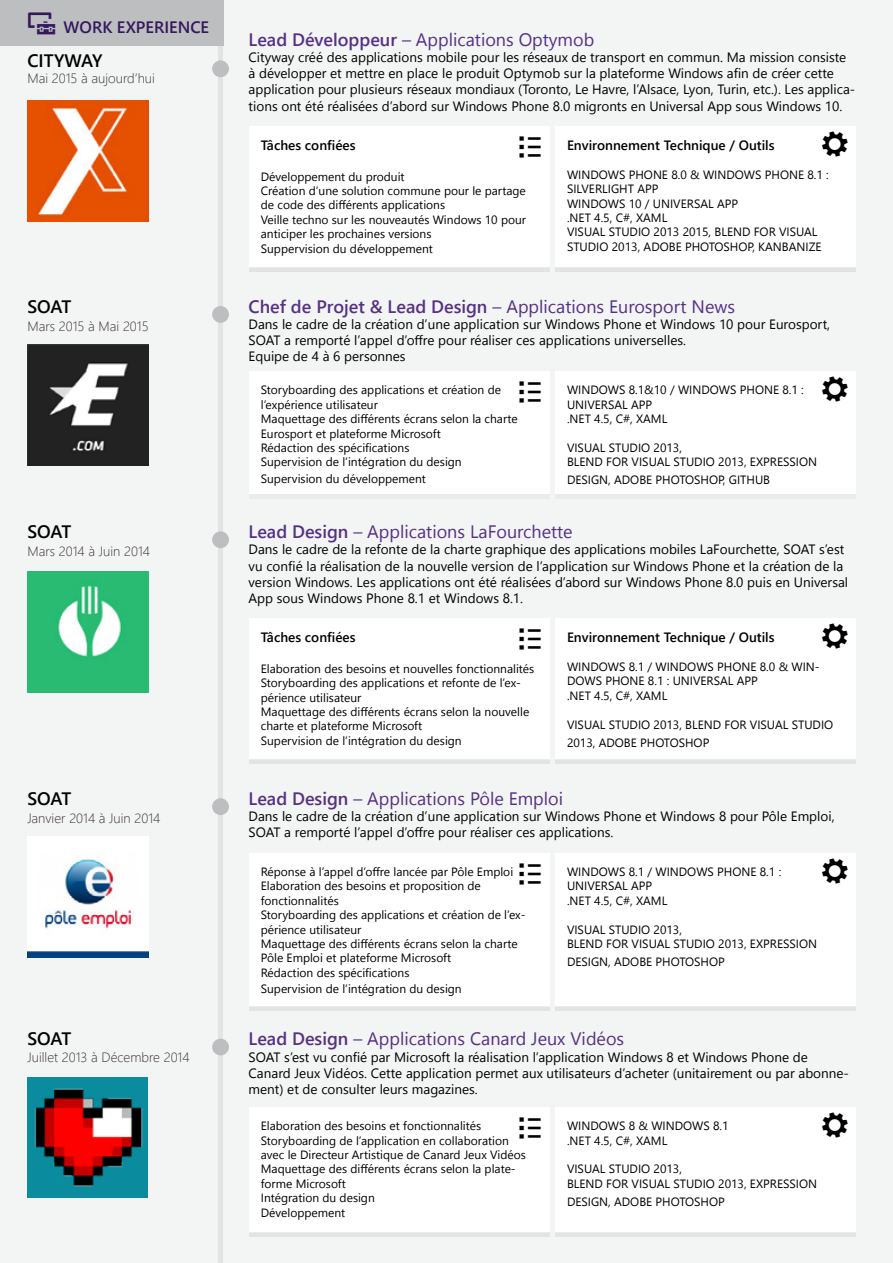
<style>
.page{position:relative;width:893px;height:1263px;background:#fff}
.page>*{position:absolute;margin:0;border:0;box-sizing:border-box;transform-origin:0 0}
.t1{font:18px "Segoe UI";color:#553185}
.t2{font:600 18px "Segoe UI";letter-spacing:-.015em;color:#000}
.t3{font:600 16.5px "Segoe UI";color:#35175d}
.t4{font:13.5px/16.2px "Segoe UI";color:#000}
.t5{font:300 13.5px "Segoe UI";color:#38312f}
.t6{font:600 13.5px "Segoe UI";color:#000}
.t7{font:12px/14.4px "Segoe UI";color:#000}
.s1{font-weight:600}
</style>
<div class="page">
<div style="left:1px;top:0;width:892px;height:1263px;background:#f3f4f4"></div>
<div style="left:218px;top:43px;width:5px;height:1220px;background:#e2e3e4"></div>
<div style="left:212px;top:60px;width:17px;height:17px;background:#bcbec0;border-radius:50%"></div>
<img style="left:27px;top:101px;width:121px;height:121px">
<div style="left:212px;top:306px;width:17px;height:17px;background:#bcbec0;border-radius:50%"></div>
<img style="left:27px;top:344px;width:121px;height:121px">
<div style="left:249px;top:126px;width:300px;height:142px;background:#fff"></div>
<div style="left:555px;top:126px;width:301px;height:142px;background:#fff"></div>
<div style="left:249px;top:371px;width:300px;height:128px;background:#fff"></div>
<div style="left:555px;top:371px;width:301px;height:128px;background:#fff"></div>
<div style="left:212px;top:1038px;width:17px;height:17px;background:#bcbec0;border-radius:50%"></div>
<img style="left:27px;top:1077px;width:121px;height:121px">
<div style="left:249px;top:1107px;width:300px;height:125px;background:#fff"></div>
<div style="left:555px;top:1107px;width:301px;height:125px;background:#fff"></div>
<div style="left:249px;top:267px;width:300px;height:5px;background:#e2e3e4"></div>
<div style="left:555px;top:267px;width:301px;height:5px;background:#e2e3e4"></div>
<div style="left:249px;top:494px;width:300px;height:5px;background:#ebebec"></div>
<div style="left:555px;top:494px;width:301px;height:5px;background:#ebebec"></div>
<div style="left:249px;top:1232px;width:300px;height:5px;background:#e2e3e4"></div>
<div style="left:555px;top:1232px;width:301px;height:5px;background:#e2e3e4"></div>
<div style="left:0;top:0;width:223px;height:46px;background:#bcbec0"></div>
<div style="left:212px;top:531px;width:17px;height:17px;background:#bcbec0;border-radius:50%"></div>
<img style="left:27px;top:572px;width:121px;height:121px">
<div style="left:212px;top:798px;width:17px;height:17px;background:#bcbec0;border-radius:50%"></div>
<img style="left:27px;top:836px;width:121px;height:121px">
<div style="left:249px;top:618px;width:300px;height:142px;background:#fff"></div>
<div style="left:555px;top:618px;width:301px;height:142px;background:#fff"></div>
<div style="left:249px;top:853px;width:300px;height:153px;background:#fff"></div>
<div style="left:555px;top:853px;width:301px;height:153px;background:#fff"></div>
<hr style="left:249px;top:760px;width:300px;height:4px;background:#e2e3e4">
<hr style="left:555px;top:760px;width:301px;height:4px;background:#e2e3e4">
<div style="left:249px;top:1006px;width:300px;height:5px;background:#e2e3e4"></div>
<div style="left:555px;top:1006px;width:301px;height:5px;background:#e2e3e4"></div>
<h2 class="t3" style="left:64px;top:14px;width:147px">WORK EXPERIENCE</h2>
<h1 class="t2" style="left:27px;top:46px;width:76px">CITYWAY</h1>
<p class="t5" style="left:27px;top:68px;width:129px">Mai 2015 à aujourd’hui</p>
<h1 class="t2" style="left:27px;top:292px;width:45px">SOAT</h1>
<p class="t5" style="left:27px;top:315px;width:123px">Mars 2015 à Mai 2015</p>
<h1 class="t2" style="left:27px;top:517px;width:45px">SOAT</h1>
<p class="t5" style="left:27px;top:540px;width:124px">Mars 2014 à Juin 2014</p>
<h1 class="t2" style="left:27px;top:784px;width:45px">SOAT</h1>
<p class="t5" style="left:27px;top:807px;width:134px">Janvier 2014 à Juin 2014</p>
<h1 class="t2" style="left:27px;top:1024px;width:45px">SOAT</h1>
<p class="t5" style="left:27px;top:1046px;width:164px">Juillet 2013 à Décembre 2014</p>
<h1 class="t1" style="left:249px;top:25px;width:347px"><span class="s1">Lead Développeur</span> – Applications Optymob</h1>
<p class="t4" style="left:249px;top:49px;width:608px">Cityway créé des applications mobile pour les réseaux de transport en commun. Ma mission consiste à développer et mettre en place le produit Optymob sur la plateforme Windows afin de créer cette application pour plusieurs réseaux mondiaux (Toronto, Le Havre, l’Alsace, Lyon, Turin, etc.). Les applica&shy;tions ont été réalisées d’abord sur Windows Phone 8.0 migronts en Universal App sous Windows 10.</p>
<p class="t6" style="left:261px;top:134px;width:96px">Tâches confiées</p>
<p class="t7" style="left:261px;top:169px;width:267px">Développement du produit<br>Création d’une solution commune pour le partage de code des différents applications<br>Veille techno sur les nouveautés Windows 10 pour anticiper les prochaines versions<br>Suppervision du développement</p>
<p class="t6" style="left:567px;top:134px;width:209px">Environnement Technique / Outils</p>
<p class="t7" style="left:567px;top:167px;width:263px">WINDOWS PHONE 8.0 &amp; WINDOWS PHONE 8.1 :<br>SILVERLIGHT APP<br>WINDOWS 10 / UNIVERSAL APP<br>.NET 4.5, C#, XAML<br>VISUAL STUDIO 2013 2015, BLEND FOR VISUAL<br>STUDIO 2013, ADOBE PHOTOSHOP, KANBANIZE</p>
<h1 class="t1" style="left:249px;top:292px;width:488px"><span class="s1">Chef de Projet &amp; Lead Design</span> – Applications Eurosport News</h1>
<p class="t4" style="left:249px;top:316px;width:583px">Dans le cadre de la création d’une application sur Windows Phone et Windows 10 pour Eurosport,<br>SOAT a remporté l’appel d’offre pour réaliser ces applications universelles.<br>Equipe de 4 à 6 personnes</p>
<p class="t7" style="left:261px;top:383px;width:258px">Storyboarding des applications et création de l’expérience utilisateur<br>Maquettage des différents écrans selon la charte Eurosport et plateforme Microsoft<br>Rédaction des spécifications<br>Supervision de l’intégration du design</p>
<p class="t7" style="left:261px;top:471px;width:167px">Supervision du développement</p>
<p class="t7" style="left:567px;top:383px;width:238px">WINDOWS 8.1&amp;10 / WINDOWS PHONE 8.1 :<br>UNIVERSAL APP<br>.NET 4.5, C#, XAML</p>
<p class="t7" style="left:567px;top:440px;width:252px">VISUAL STUDIO 2013,<br>BLEND FOR VISUAL STUDIO 2013, EXPRESSION</p>
<p class="t7" style="left:567px;top:473px;width:205px">DESIGN, ADOBE PHOTOSHOP, GITHUB</p>
<h1 class="t1" style="left:249px;top:517px;width:325px"><span class="s1">Lead Design</span> – Applications LaFourchette</h1>
<p class="t4" style="left:249px;top:541px;width:601px">Dans le cadre de la refonte de la charte graphique des applications mobiles LaFourchette, SOAT s’est vu confié la réalisation de la nouvelle version de l’application sur Windows Phone et la création de la version Windows. Les applications ont été réalisées d’abord sur Windows Phone 8.0 puis en Universal App sous Windows Phone 8.1 et Windows 8.1.</p>
<p class="t6" style="left:261px;top:627px;width:96px">Tâches confiées</p>
<p class="t7" style="left:261px;top:661px;width:275px">Elaboration des besoins et nouvelles fonctionnalités Storyboarding des applications et refonte de l’ex&shy;périence utilisateur<br>Maquettage des différents écrans selon la nouvelle charte et plateforme Microsoft<br>Supervision de l’intégration du design</p>
<p class="t6" style="left:567px;top:627px;width:209px">Environnement Technique / Outils</p>
<p class="t7" style="left:567px;top:659px;width:254px">WINDOWS 8.1 / WINDOWS PHONE 8.0 &amp; WIN-<br>DOWS PHONE 8.1 : UNIVERSAL APP<br>.NET 4.5, C#, XAML</p>
<p class="t7" style="left:567px;top:715px;width:268px;line-height:18px">VISUAL STUDIO 2013, BLEND FOR VISUAL STUDIO<br>2013, ADOBE PHOTOSHOP</p>
<h1 class="t1" style="left:249px;top:784px;width:316px"><span class="s1">Lead Design</span> – Applications Pôle Emploi</h1>
<p class="t4" style="left:249px;top:808px;width:587px">Dans le cadre de la création d’une application sur Windows Phone et Windows 8 pour Pôle Emploi,<br>SOAT a remporté l’appel d’offre pour réaliser ces applications.</p>
<p class="t7" style="left:261px;top:864px;width:266px">Réponse à l’appel d’offre lancée par Pôle Emploi Elaboration des besoins et proposition de fonctionnalités<br>Storyboarding des applications et création de l’ex&shy;périence utilisateur<br>Maquettage des différents écrans selon la charte Pôle Emploi et plateforme Microsoft<br>Rédaction des spécifications</p>
<p class="t7" style="left:261px;top:981px;width:202px">Supervision de l’intégration du design</p>
<p class="t7" style="left:567px;top:864px;width:216px">WINDOWS 8.1 / WINDOWS PHONE 8.1 :<br>UNIVERSAL APP<br>.NET 4.5, C#, XAML</p>
<p class="t7" style="left:567px;top:922px;width:252px">VISUAL STUDIO 2013,<br>BLEND FOR VISUAL STUDIO 2013, EXPRESSION</p>
<p class="t7" style="left:567px;top:954px;width:159px">DESIGN, ADOBE PHOTOSHOP</p>
<h1 class="t1" style="left:249px;top:1024px;width:377px"><span class="s1">Lead Design</span> – Applications Canard Jeux Vidéos</h1>
<p class="t4" style="left:249px;top:1048px;width:602px">SOAT s’est vu confié par Microsoft la réalisation l’application Windows 8 et Windows Phone de<br>Canard Jeux Vidéos. Cette application permet aux utilisateurs d’acheter (unitairement ou par abonne&shy;ment) et de consulter leurs magazines.</p>
<p class="t7" style="left:261px;top:1118px;width:267px">Elaboration des besoins et fonctionnalités Storyboarding de l’application en collaboration avec le Directeur Artistique de Canard Jeux Vidéos Maquettage des différents écrans selon la plate&shy;forme Microsoft<br>Intégration du design<br>Développement</p>
<p class="t7" style="left:567px;top:1118px;width:163px">WINDOWS 8 &amp; WINDOWS 8.1 .NET 4.5, C#, XAML</p>
<p class="t7" style="left:567px;top:1161px;width:252px">VISUAL STUDIO 2013,<br>BLEND FOR VISUAL STUDIO 2013, EXPRESSION</p>
<p class="t7" style="left:567px;top:1194px;width:159px">DESIGN, ADOBE PHOTOSHOP</p>
</div>
